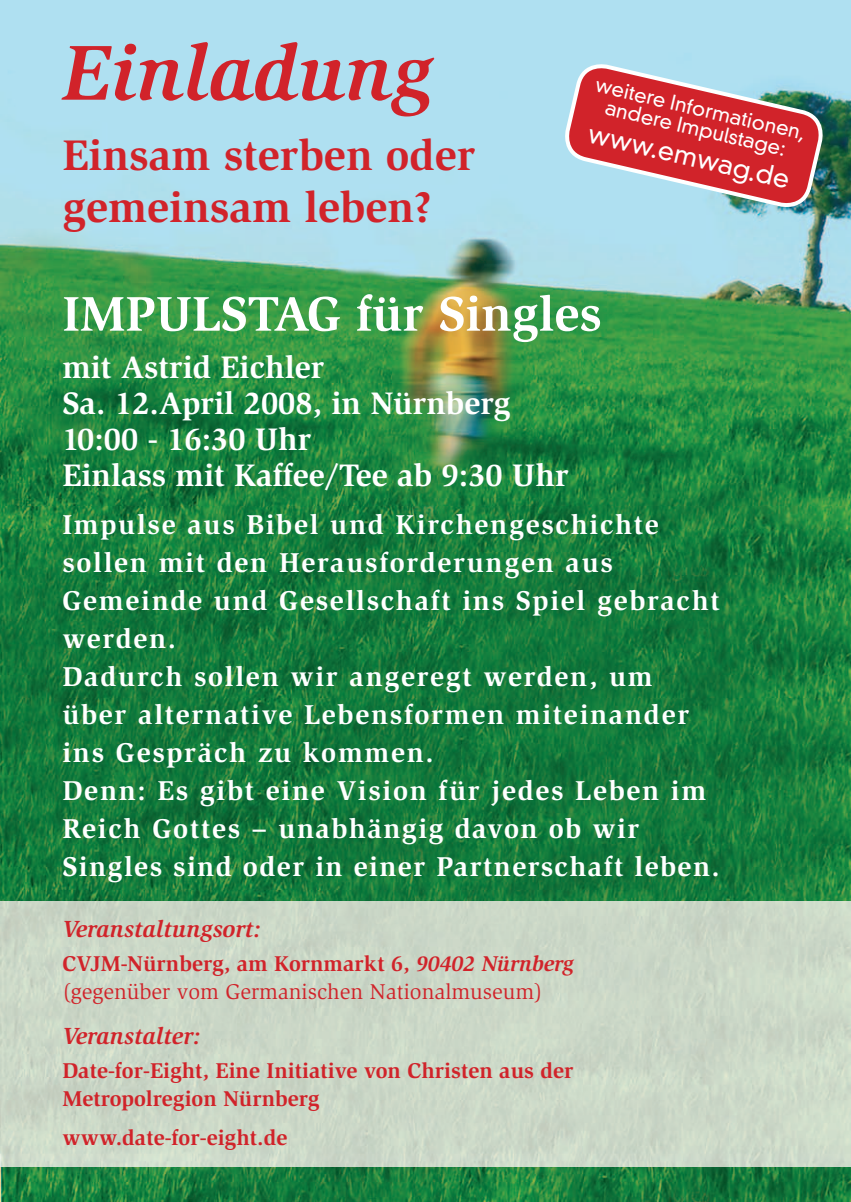
<style>
.page{position:relative;width:851px;height:1202px;background:#fff}
.page>*{position:absolute;margin:0;border:0;box-sizing:border-box;transform-origin:0 0}
.t1{font:italic 700 80px "Slimbach";color:#d1232a}
.t2{font:700 50px "Slimbach";color:#fff}
.t3{font:700 44px/52.8px "Slimbach";color:#d1232a}
.t4{font:700 32px/36px "Slimbach";color:#fff}
.t5{font:700 28px/38px "Slimbach";letter-spacing:.06em;color:#fff}
.t6{font:300 26px "DIN Neuzeit Grotesk";color:#fff}
.t7{font:italic 700 24px "Slimbach";color:#d1232a}
.t8{font:700 22px/28px "Slimbach";color:#d1232a}
.t9{font:22px/28px "Slimbach";color:#d1232a}
.t10{font:300 20px/20px "DIN Neuzeit Grotesk";color:#fff;text-align:center}
.s1{font-weight:700}
.s2{font-weight:700;font-style:italic}
</style>
<div class="page">
<img style="left:0;top:0;width:850px;height:1202px">
<img style="left:0;top:901px;width:850px;height:265px">
<svg style="left:557px;top:57px;width:273px;height:158px;background:#bb7982"></svg>
<h1 class="t1" style="left:62px;top:26px;width:372px">Einladung</h1>
<h3 class="t3" style="left:62px;top:128px;width:414px">Einsam sterben oder gemeinsam leben?</h3>
<p class="t10" style="left:598px;top:75px;width:216px;rotate:13deg">weitere Informationen, andere Impulstage:</p>
<p class="t6" style="left:592px;top:118px;width:207px;rotate:13deg">www.emwag.de</p>
<h2 class="t2" style="left:62px;top:284px;width:540px">IMPULSTAG für Singles</h2>
<p class="t4" style="left:62px;top:349px;width:507px">mit Astrid Eichler<br>Sa. 12.April 2008, in Nürnberg<br>10:00 - 16:30 Uhr<br>Einlass mit Kaffee/Tee ab 9:30 Uhr</p>
<p class="t5" style="left:62px;top:506px;width:658px">Impulse aus Bibel und Kirchengeschichte sollen mit den Herausforderungen aus Gemeinde und Gesellschaft ins Spiel gebracht werden.<br>Dadurch sollen wir angeregt werden, um über alternative Lebensformen miteinander ins Gespräch zu kommen.<br>Denn: Es gibt eine Vision für jedes Leben im Reich Gottes – unabhängig davon ob wir Singles sind oder in einer Partnerschaft leben.</p>
<p class="t7" style="left:62px;top:915px;width:200px">Veranstaltungsort:</p>
<p class="t9" style="left:62px;top:950px;width:513px"><span class="s1">CVJM-Nürnberg, am Kornmarkt 6,</span> <span class="s2">90402 Nürnberg </span>(gegenüber vom Germanischen Nationalmuseum)</p>
<p class="t7" style="left:62px;top:1022px;width:140px">Veranstalter:</p>
<p class="t8" style="left:62px;top:1056px;width:512px">Date-for-Eight, Eine Initiative von Christen aus der<br>Metropolregion Nürnberg</p>
<p class="t8" style="left:62px;top:1124px;width:226px">www.date-for-eight.de</p>
</div>
